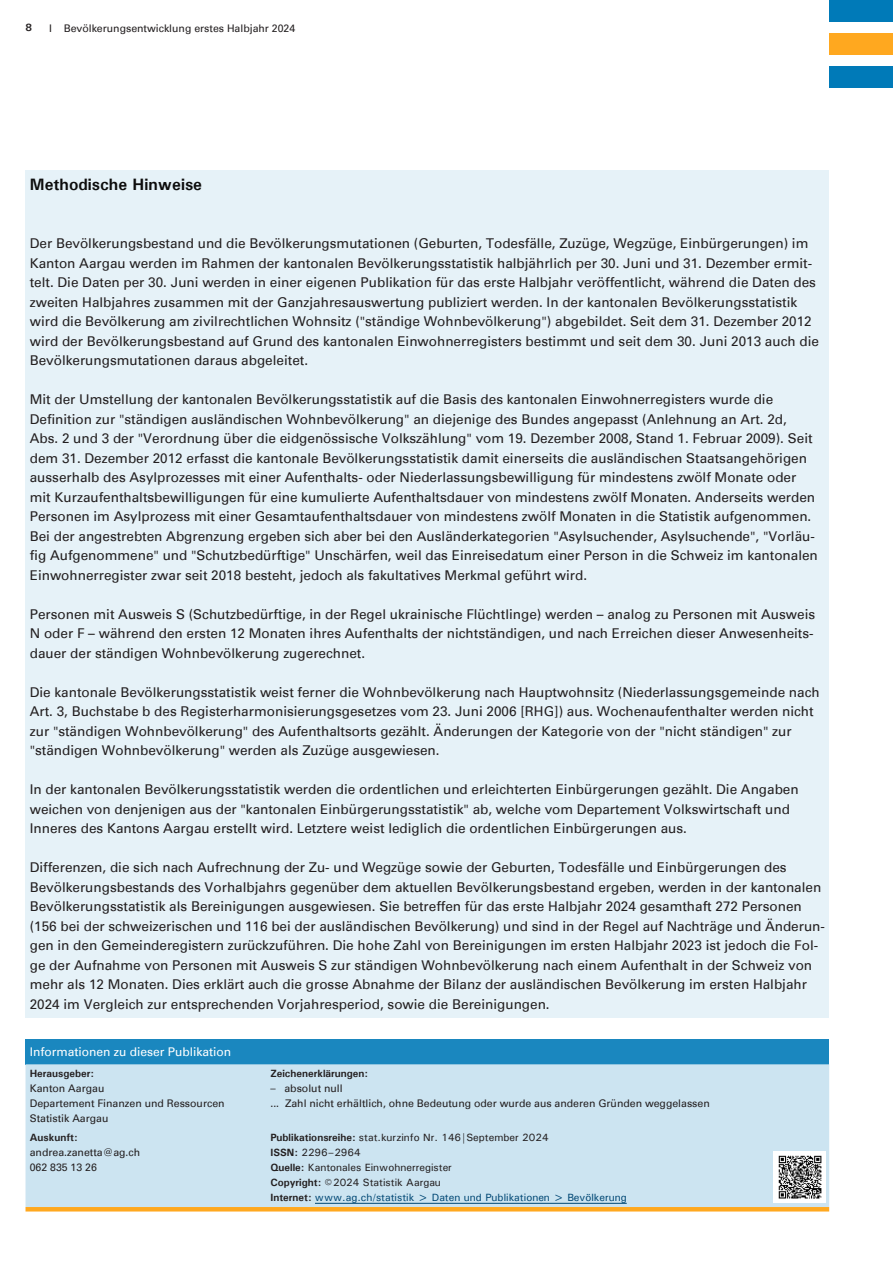
<style>
.page{position:relative;width:893px;height:1263px;background:#fff}
.page>*{position:absolute;margin:0;border:0;box-sizing:border-box;transform-origin:0 0}
.Lauftext{font:700 16.5px "Univers";color:#0d0d0d}
.Lauftext-2{font:13.5px/19.5px "Univers";color:#231f20}
.Tabelle_Titel{font:12px "Univers";color:#fff}
.Impressum_fett{font:500 10.5px "Univers";color:#231f20}
.Impressum{font:10.5px "Univers";color:#231f20}
.Impressum_fett-2{font:10.5px "Univers";color:#231f20}
.Impressum_fett-3{font:500 10.5px "Univers";color:#004774}
.Kopfzeile_Thementitel{font:10.5px "Univers";color:#231f20}
.Impressum_fett-4{font:700 10.5px "Univers";color:#231f20}
.s1{font-stretch:condensed}
.s2{font-weight:700}
.s3{font-weight:700;font-size:13.5px}
.s4{font-weight:700;color:#231f20}
</style>
<div class="page">
<div style="left:829px;top:0;width:64px;height:21px;background:#007ab8"></div>
<div style="left:829px;top:33px;width:64px;height:22px;background:#ffa81f"></div>
<div style="left:829px;top:67px;width:64px;height:21px;background:#007ab8"></div>
<div style="left:26px;top:1039px;width:803px;height:25px;background:#1a87bf"></div>
<div style="left:26px;top:1064px;width:803px;height:143px;background:#cce4f1"></div>
<hr style="left:26px;top:1207px;width:803px;height:4px;background:#ffa81f">
<hr style="left:315px;top:1203px;width:312px;height:1px;background:#004774">
<img style="left:774px;top:1152px;width:51px;height:50px">
<div style="left:26px;top:170px;width:803px;height:847px;background:#e6f2f8"></div>
<p class="Impressum_fett-4" style="left:26px;top:21px;width:8px">8</p>
<p class="Kopfzeile_Thementitel" style="left:49px;top:22px;width:248px">I Bevölkerungsentwicklung erstes Halbjahr 2024</p>
<p class="Lauftext" style="left:30px;top:173px;width:174px">Methodische Hinweise</p>
<p class="Lauftext-2" style="left:30px;top:234px;width:791px">Der Bevölkerungsbestand und die Bevölkerungsmutationen (Geburten, Todesfälle, Zuzüge, Wegzüge, Einbürgerungen) im Kanton Aargau werden im Rahmen der kantonalen Bevölkerungsstatistik halbjährlich per 30. Juni und 31. Dezember ermit&shy;telt. Die Daten per 30. Juni werden in einer eigenen Publikation für das erste Halbjahr veröffentlicht, während die Daten des zweiten Halbjahres zusammen mit der Ganzjahresauswertung publiziert werden. In der kantonalen Bevölkerungsstatistik wird die Bevölkerung am zivilrechtlichen Wohnsitz ("ständige Wohnbevölkerung") abgebildet. Seit dem 31. Dezember 2012 wird der Bevölkerungsbestand auf Grund des kantonalen Einwohnerregisters bestimmt und seit dem 30. Juni 2013 auch die Bevölkerungsmutationen daraus abgeleitet.</p>
<p class="Lauftext-2" style="left:30px;top:390px;width:790px">Mit der Umstellung der kantonalen Bevölkerungsstatistik auf die Basis des kantonalen Einwohnerregisters wurde die Definition zur "ständigen ausländischen Wohnbevölkerung" an diejenige des Bundes angepasst (Anlehnung an Art. 2d, Abs. 2 und 3 der "Verordnung über die eidgenössische Volkszählung" vom 19. Dezember 2008, Stand 1. Februar 2009). Seit dem 31. Dezember 2012 erfasst die kantonale Bevölkerungsstatistik damit einerseits die ausländischen Staatsangehörigen ausserhalb des Asylprozesses mit einer Aufenthalts- oder Niederlassungsbewilligung für mindestens zwölf Monate oder mit Kurzaufenthaltsbewilligungen für eine kumulierte Aufenthaltsdauer von mindestens zwölf Monaten. Anderseits werden Personen im Asylprozess mit einer Gesamtaufenthaltsdauer von mindestens zwölf Monaten in die Statistik aufgenommen.<br>Bei der angestrebten Abgrenzung ergeben sich aber bei den Ausländerkategorien "Asylsuchender, Asylsuchende", "Vorläu&shy;fig Aufgenommene" und "Schutzbedürftige" Unschärfen, weil das Einreisedatum einer Person in die Schweiz im kantonalen Einwohnerregister zwar seit 2018 besteht, jedoch als fakultatives Merkmal geführt wird.</p>
<p class="Lauftext-2" style="left:30px;top:604px;width:787px;text-align:justify">Personen mit Ausweis S (Schutzbedürftige, in der Regel ukrainische Flüchtlinge) werden – analog zu Personen mit Ausweis N oder F – während den ersten 12 Monaten ihres Aufenthalts der nichtständigen, und nach Erreichen dieser Anwesenheits&shy;dauer der ständigen Wohnbevölkerung zugerechnet.</p>
<p class="Lauftext-2" style="left:30px;top:682px;width:791px">Die kantonale Bevölkerungsstatistik weist ferner die Wohnbevölkerung nach Hauptwohnsitz (Niederlassungsgemeinde nach Art. 3, Buchstabe b des Registerharmonisierungsgesetzes vom 23. Juni 2006 [RHG]) aus. Wochenaufenthalter werden nicht zur "ständigen Wohnbevölkerung" des Aufenthaltsorts gezählt. Änderungen der Kategorie von der "nicht ständigen" zur "ständigen Wohnbevölkerung" werden als Zuzüge ausgewiesen.</p>
<p class="Lauftext-2" style="left:30px;top:780px;width:770px">In der kantonalen Bevölkerungsstatistik werden die ordentlichen und erleichterten Einbürgerungen gezählt. Die Angaben weichen von denjenigen aus der "kantonalen Einbürgerungsstatistik" ab, welche vom Departement Volkswirtschaft und<br>Inneres des Kantons Aargau erstellt wird. Letztere weist lediglich die ordentlichen Einbürgerungen aus.</p>
<p class="Lauftext-2" style="left:30px;top:858px;width:797px">Differenzen, die sich nach Aufrechnung der Zu- und Wegzüge sowie der Geburten, Todesfälle und Einbürgerungen des Bevölkerungsbestands des Vorhalbjahrs gegenüber dem aktuellen Bevölkerungsbestand ergeben, werden in der kantonalen Bevölkerungsstatistik als Bereinigungen ausgewiesen. Sie betreffen für das erste Halbjahr 2024 gesamthaft 272 Personen (156 bei der schweizerischen und 116 bei der ausländischen Bevölkerung) und sind in der Regel auf Nachträge und Änderun&shy;gen in den Gemeinderegistern zurückzuführen. Die hohe Zahl von Bereinigungen im ersten Halbjahr 2023 ist jedoch die Fol&shy;ge der Aufnahme von Personen mit Ausweis S zur ständigen Wohnbevölkerung nach einem Aufenthalt in der Schweiz von mehr als 12 Monaten. Dies erklärt auch die grosse Abnahme der Bilanz der ausländischen Bevölkerung im ersten Halbjahr 2024 im Vergleich zur entsprechenden Vorjahresperiod, sowie die Bereinigungen.</p>
<p class="Tabelle_Titel" style="left:30px;top:1044px;width:203px">Informationen zu dieser Publikation</p>
<p class="Impressum_fett-4" style="left:30px;top:1067px;width:66px">Herausgeber:</p>
<p class="Impressum" style="left:30px;top:1082px;width:76px">Kanton Aargau</p>
<p class="Impressum" style="left:30px;top:1097px;width:196px">Departement Finanzen und Ressourcen</p>
<p class="Impressum" style="left:30px;top:1112px;width:80px">Statistik Aargau</p>
<p class="Impressum_fett-4" style="left:30px;top:1131px;width:49px">Auskunft:</p>
<p class="Impressum" style="left:30px;top:1146px;width:112px">andrea.zanetta@ag.ch</p>
<p class="Impressum" style="left:30px;top:1161px;width:69px">062 835 13 26</p>
<p class="Impressum_fett-4" style="left:270px;top:1067px;width:99px">Zeichenerklärungen:</p>
<p class="Impressum_fett-2" style="left:270px;top:1082px;width:74px"><span class="s1">–</span> absolut null</p>
<p class="Impressum_fett-2" style="left:270px;top:1097px;width:441px">... Zahl nicht erhältlich, ohne Bedeutung oder wurde aus anderen Gründen weggelassen</p>
<p class="Impressum_fett" style="left:270px;top:1131px;width:280px"><span class="s2">Publikationsreihe:</span> stat.kurzinfo Nr. 146|September 2024</p>
<p class="Impressum_fett" style="left:270px;top:1146px;width:92px"><span class="s2">ISSN:</span> 2296–2964</p>
<p class="Impressum_fett" style="left:270px;top:1161px;width:183px"><span class="s2">Quelle:</span> Kantonales Einwohnerregister</p>
<p class="Impressum_fett" style="left:270px;top:1176px;width:172px"><span class="s2">Copyright:</span> <span class="s3">©</span> 2024 Statistik Aargau</p>
<p class="Impressum_fett-3" style="left:270px;top:1191px;width:358px"><span class="s4">Internet:</span> www.ag.ch/statistik &gt; Daten und Publikationen &gt; Bevölkerung</p>
</div>
